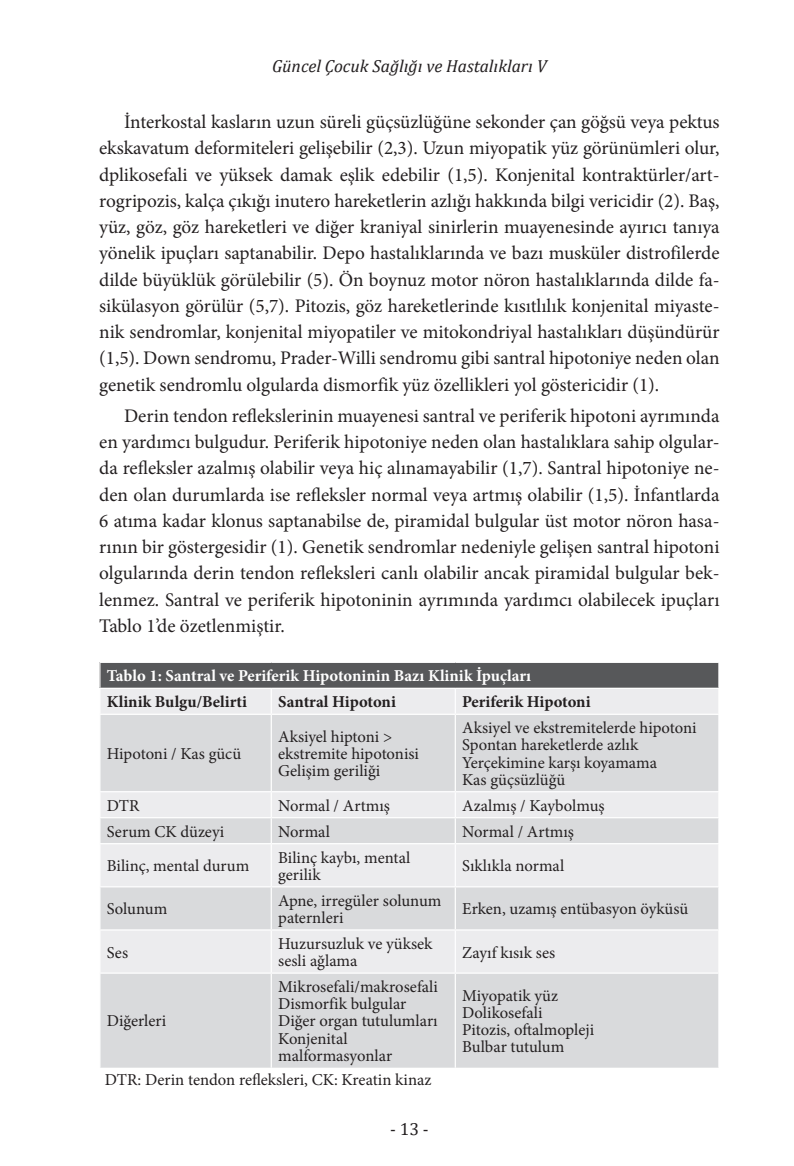
<style>
.page{position:relative;width:794px;height:1166px;background:#fff}
.page>*{position:absolute;margin:0;border:0;box-sizing:border-box;transform-origin:0 0}
.duzyazi{font:19.25px/26.2px "Minion Pro";letter-spacing:-.005em;color:#231f20;text-align:justify}
.t1{font:italic 17.5px "Cambria";color:#231f20}
.t2{font:17.5px "Cambria";color:#231f20}
.tabloyazi{font:16.62px/17.2px "Minion Pro";color:#231f20}
.tabloyazibold{font:700 16.62px "Minion Pro";color:#fff}
.tabloyazi-2{font:700 16.62px "Minion Pro";color:#231f20}
.kaynak_tablo{font:16.62px "Minion Pro";color:#231f20}
</style>
<div class="page">
<div style="left:100px;top:662px;width:619px;height:26px;background:#57585a"></div>
<div style="left:101px;top:689px;width:617px;height:25px;background:#ececee"></div>
<svg style="left:100px;top:715px;width:618px;height:352px;background:#dfdfe1"></svg>
<svg style="left:271px;top:689px;width:1px;height:25px"></svg>
<svg style="left:455px;top:689px;width:1px;height:25px"></svg>
<hr style="left:271px;top:715px;width:1px;height:76px;background:#fff">
<hr style="left:455px;top:715px;width:1px;height:76px;background:#fff">
<hr style="left:99px;top:791px;width:172px;height:1px;background:#fff">
<hr style="left:271px;top:791px;width:184px;height:1px;background:#fff">
<hr style="left:455px;top:791px;width:264px;height:1px;background:#fff">
<hr style="left:99px;top:817px;width:172px;height:1px;background:#fff">
<hr style="left:271px;top:817px;width:184px;height:1px;background:#fff">
<svg style="left:271px;top:792px;width:1px;height:51px"></svg>
<hr style="left:455px;top:817px;width:264px;height:1px;background:#fff">
<svg style="left:455px;top:792px;width:1px;height:51px"></svg>
<hr style="left:99px;top:843px;width:172px;height:1px;background:#fff">
<hr style="left:271px;top:843px;width:184px;height:1px;background:#fff">
<hr style="left:271px;top:844px;width:1px;height:42px;background:#fff">
<hr style="left:455px;top:843px;width:264px;height:1px;background:#fff">
<hr style="left:455px;top:844px;width:1px;height:42px;background:#fff">
<hr style="left:99px;top:886px;width:172px;height:1px;background:#fff">
<hr style="left:271px;top:886px;width:184px;height:1px;background:#fff">
<hr style="left:271px;top:887px;width:1px;height:42px;background:#fff">
<hr style="left:455px;top:886px;width:264px;height:1px;background:#fff">
<hr style="left:455px;top:887px;width:1px;height:42px;background:#fff">
<hr style="left:99px;top:929px;width:172px;height:1px;background:#fff">
<hr style="left:271px;top:929px;width:184px;height:1px;background:#fff">
<hr style="left:271px;top:930px;width:1px;height:42px;background:#fff">
<hr style="left:455px;top:929px;width:264px;height:1px;background:#fff">
<hr style="left:455px;top:930px;width:1px;height:42px;background:#fff">
<hr style="left:99px;top:972px;width:172px;height:2px;background:#fff">
<hr style="left:271px;top:972px;width:184px;height:2px;background:#fff">
<hr style="left:271px;top:974px;width:1px;height:93px;background:#fff">
<hr style="left:455px;top:972px;width:264px;height:2px;background:#fff">
<hr style="left:455px;top:974px;width:1px;height:93px;background:#fff">
<svg style="left:718px;top:818px;width:1px;height:25px"></svg>
<hr style="left:99px;top:662px;width:172px;height:1px;background:#fff">
<svg style="left:99px;top:663px;width:1px;height:25px"></svg>
<hr style="left:271px;top:662px;width:184px;height:1px;background:#fff">
<hr style="left:455px;top:662px;width:264px;height:1px;background:#fff">
<svg style="left:718px;top:663px;width:1px;height:25px"></svg>
<p class="t1" style="left:272px;top:54px;width:276px">Güncel Çocuk Sağlığı ve Hastalıkları V</p>
<p class="duzyazi" style="left:99px;top:109px;width:622px;text-indent:25px">İnterkostal kasların uzun süreli güçsüzlüğüne sekonder çan göğsü veya pektus ekskavatum deformiteleri gelişebilir (2,3). Uzun miyopatik yüz görünümleri olur, dplikosefali ve yüksek damak eşlik edebilir (1,5). Konjenital kontraktürler/art&shy;rogripozis, kalça çıkığı inutero hareketlerin azlığı hakkında bilgi vericidir (2). Baş, yüz, göz, göz hareketleri ve diğer kraniyal sinirlerin muayenesinde ayırıcı tanıya yönelik ipuçları saptanabilir. Depo hastalıklarında ve bazı musküler distrofilerde dilde büyüklük görülebilir (5). Ön boynuz motor nöron hastalıklarında dilde fa&shy;sikülasyon görülür (5,7). Pitozis, göz hareketlerinde kısıtlılık konjenital miyaste&shy;nik sendromlar, konjenital miyopatiler ve mitokondriyal hastalıkları düşündürür (1,5). Down sendromu, Prader-Willi sendromu gibi santral hipotoniye neden olan genetik sendromlu olgularda dismorfik yüz özellikleri yol göstericidir (1).</p>
<p class="duzyazi" style="left:99px;top:403px;width:622px;text-indent:25px">Derin tendon reflekslerinin muayenesi santral ve periferik hipotoni ayrımında en yardımcı bulgudur. Periferik hipotoniye neden olan hastalıklara sahip olgular&shy;da refleksler azalmış olabilir veya hiç alınamayabilir (1,7). Santral hipotoniye ne&shy;den olan durumlarda ise refleksler normal veya artmış olabilir (1,5). İnfantlarda 6 atıma kadar klonus saptanabilse de, piramidal bulgular üst motor nöron hasa&shy;rının bir göstergesidir (1). Genetik sendromlar nedeniyle gelişen santral hipotoni olgularında derin tendon refleksleri canlı olabilir ancak piramidal bulgular bek&shy;lenmez. Santral ve periferik hipotoninin ayrımında yardımcı olabilecek ipuçları Tablo 1’de özetlenmiştir.</p>
<p class="tabloyazibold" style="left:107px;top:664px;width:426px">Tablo 1: Santral ve Periferik Hipotoninin Bazı Klinik İpuçları</p>
<p class="tabloyazi-2" style="left:107px;top:690px;width:142px">Klinik Bulgu/Belirti</p>
<p class="tabloyazi-2" style="left:278px;top:690px;width:119px">Santral Hipotoni</p>
<p class="tabloyazi-2" style="left:462px;top:690px;width:130px">Periferik Hipotoni</p>
<p class="tabloyazi" style="left:107px;top:745px;width:136px">Hipotoni / Kas gücü</p>
<p class="tabloyazi" style="left:462px;top:719px;width:236px">Aksiyel ve ekstremitelerde hipotoni</p>
<p class="tabloyazi" style="left:462px;top:737px;width:178px">Spontan hareketlerde azlık</p>
<p class="tabloyazi" style="left:462px;top:754px;width:196px">Yerçekimine karşı koyamama</p>
<p class="tabloyazi" style="left:462px;top:771px;width:104px">Kas güçsüzlüğü</p>
<p class="tabloyazi" style="left:278px;top:728px;width:142px">Aksiyel hiptoni &gt; ekstremite hipotonisi</p>
<p class="tabloyazi" style="left:278px;top:762px;width:104px">Gelişim geriliği</p>
<p class="tabloyazi" style="left:107px;top:797px;width:34px">DTR</p>
<p class="tabloyazi" style="left:278px;top:797px;width:113px">Normal / Artmış</p>
<p class="tabloyazi" style="left:462px;top:797px;width:144px">Azalmış / Kaybolmuş</p>
<p class="tabloyazi" style="left:107px;top:823px;width:119px">Serum CK düzeyi</p>
<p class="tabloyazi" style="left:278px;top:823px;width:53px">Normal</p>
<p class="tabloyazi" style="left:462px;top:823px;width:113px">Normal / Artmış</p>
<p class="tabloyazi" style="left:107px;top:857px;width:144px">Bilinç, mental durum</p>
<p class="tabloyazi" style="left:278px;top:849px;width:134px">Bilinç kaybı, mental gerilik</p>
<p class="tabloyazi" style="left:462px;top:857px;width:103px">Sıklıkla normal</p>
<p class="tabloyazi" style="left:107px;top:900px;width:62px">Solunum</p>
<p class="tabloyazi" style="left:278px;top:892px;width:165px">Apne, irregüler solunum paternleri</p>
<p class="tabloyazi" style="left:462px;top:900px;width:227px">Erken, uzamış entübasyon öyküsü</p>
<p class="tabloyazi" style="left:107px;top:944px;width:23px">Ses</p>
<p class="tabloyazi" style="left:278px;top:935px;width:156px">Huzursuzluk ve yüksek sesli ağlama</p>
<p class="tabloyazi" style="left:462px;top:944px;width:94px">Zayıf kısık ses</p>
<p class="tabloyazi" style="left:107px;top:1012px;width:61px">Diğerleri</p>
<p class="tabloyazi" style="left:278px;top:978px;width:161px">Mikrosefali/makrosefali</p>
<p class="tabloyazi" style="left:278px;top:995px;width:130px">Dismorfik bulgular</p>
<p class="tabloyazi" style="left:278px;top:1012px;width:161px">Diğer organ tutulumları</p>
<p class="tabloyazi" style="left:278px;top:1030px;width:115px">Konjenital malformasyonlar</p>
<p class="kaynak_tablo" style="left:105px;top:1068px;width:328px">DTR: Derin tendon refleksleri, CK: Kreatin kinaz</p>
<p class="t2" style="left:390px;top:1118px;width:40px">- 13 -</p>
<p class="tabloyazi" style="left:462px;top:987px;width:97px">Miyopatik yüz</p>
<p class="tabloyazi" style="left:462px;top:1004px;width:82px">Dolikosefali</p>
<p class="tabloyazi" style="left:462px;top:1021px;width:133px">Pitozis, oftalmopleji</p>
<p class="tabloyazi" style="left:462px;top:1038px;width:104px">Bulbar tutulum</p>
</div>
